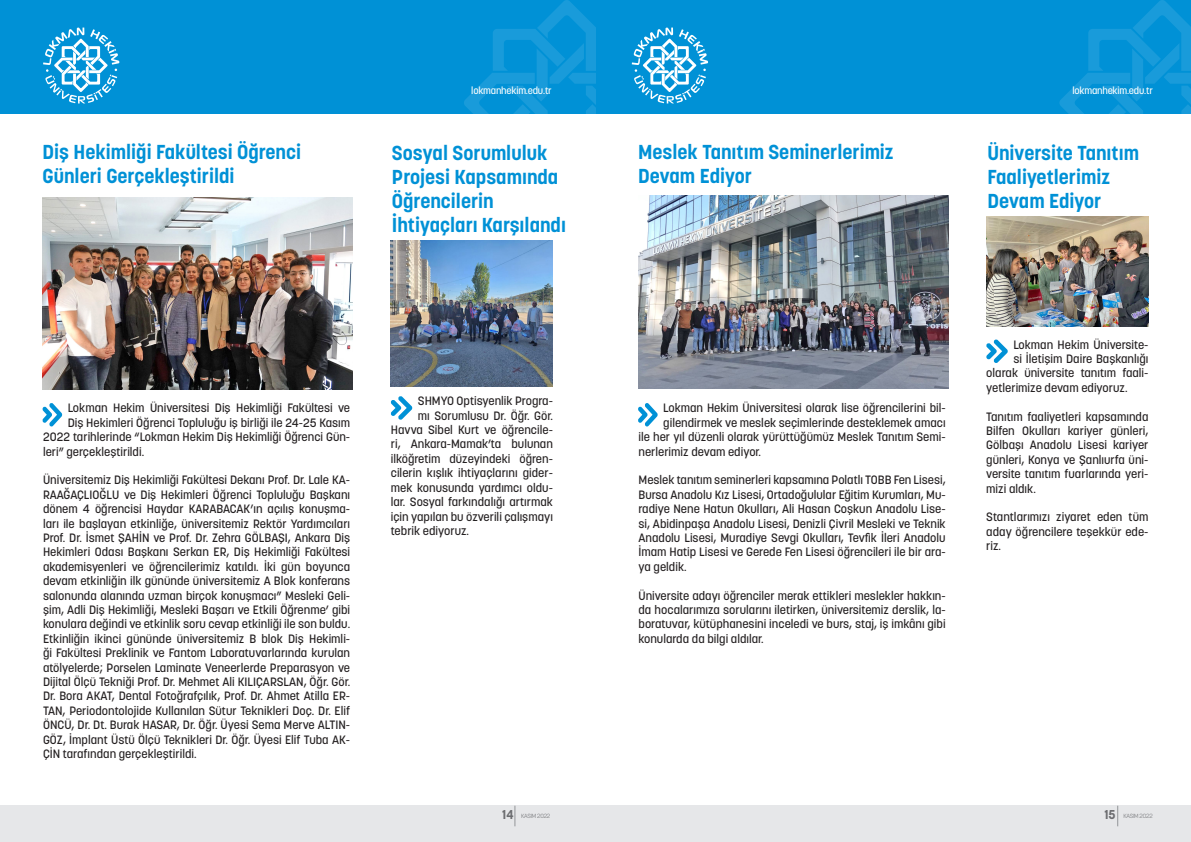
<style>
.page{position:relative;width:1191px;height:842px;background:#fff}
.page>*{position:absolute;margin:0;border:0;box-sizing:border-box;transform-origin:0 0}
.t1{font:700 20px/24px "Korolev";color:#0091d6}
.t2{font:500 12px/14.4px "Korolev";color:#231f20;text-align:justify}
.t3{font:500 10px "Korolev";letter-spacing:-.02em;color:#fff}
.t4{font:300 5.9px "Korolev";letter-spacing:-.03em;color:#6c6d70}
.s1{font-weight:700;font-size:12.8px}
.s2{font-size:6px}
</style>
<div class="page">
<div style="left:0;top:806px;width:1191px;height:36px;background:#e6e7e9"></div>
<div style="left:595px;top:0;width:596px;height:113px;background:#0091d6"></div>
<svg style="left:1059px;top:0;width:132px;height:113px"></svg>
<div style="left:0;top:0;width:595px;height:113px;background:#0091d6"></div>
<svg style="left:464px;top:0;width:131px;height:113px"></svg>
<svg style="left:514px;top:806px;width:1px;height:20px"></svg>
<svg style="left:1117px;top:806px;width:1px;height:20px"></svg>
<svg style="left:43px;top:28px;width:76px;height:76px"></svg>
<svg style="left:632px;top:28px;width:76px;height:76px"></svg>
<svg style="left:42px;top:403px;width:20px;height:23px"></svg>
<img style="left:43px;top:197px;width:310px;height:193px">
<svg style="left:390px;top:396px;width:22px;height:24px"></svg>
<img style="left:391px;top:241px;width:162px;height:145px">
<svg style="left:638px;top:403px;width:19px;height:23px"></svg>
<img style="left:638px;top:196px;width:310px;height:192px">
<svg style="left:986px;top:339px;width:21px;height:24px"></svg>
<img style="left:986px;top:217px;width:162px;height:110px">
<p class="t1" style="left:43px;top:140px;width:260px">Diş Hekimliği Fakültesi Öğrenci<br>Günleri Gerçekleştirildi</p>
<p class="t2" style="left:68px;top:401px;width:284px">Lokman Hekim Üniversitesi Diş Hekimliği Fakültesi ve</p>
<p class="t2" style="left:68px;top:415px;width:284px">Diş Hekimleri Öğrenci Topluluğu iş birliği ile 24-25 Kasım</p>
<p class="t2" style="left:43px;top:430px;width:309px">2022 tarihlerinde “Lokman Hekim Diş Hekimliği Öğrenci Gün-</p>
<p class="t2" style="left:43px;top:444px;width:103px">leri” gerçekleştirildi.</p>
<p class="t2" style="left:43px;top:473px;width:309px">Üniversitemiz Diş Hekimliği Fakültesi Dekanı Prof. Dr. Lale KA-RAAĞAÇLIOĞLU ve Diş Hekimleri Öğrenci Topluluğu Başkanı dönem 4 öğrencisi Haydar KARABACAK’ın açılış konuşma&shy;ları ile başlayan etkinliğe, üniversitemiz Rektör Yardımcıları Prof. Dr. İsmet ŞAHİN ve Prof. Dr. Zehra GÖLBAŞI, Ankara Diş Hekimleri Odası Başkanı Serkan ER, Diş Hekimliği Fakültesi akademisyenleri ve öğrencilerimiz katıldı. İki gün boyunca devam etkinliğin ilk gününde üniversitemiz A Blok konferans salonunda alanında uzman birçok konuşmacı” Mesleki Geli&shy;şim, Adli Diş Hekimliği, Mesleki Başarı ve Etkili Öğrenme’ gibi konulara değindi ve etkinlik soru cevap etkinliği ile son buldu.</p>
<p class="t2" style="left:43px;top:631px;width:309px">Etkinliğin ikinci gününde üniversitemiz B blok Diş Hekimli&shy;ği Fakültesi Preklinik ve Fantom Laboratuvarlarında kurulan atölyelerde; Porselen Laminate Veneerlerde Preparasyon ve Dijital Ölçü Tekniği Prof. Dr. Mehmet Ali KILIÇARSLAN, Öğr. Gör.<br>Dr. Bora AKAT, Dental Fotoğrafçılık, Prof. Dr. Ahmet Atilla ER-TAN, Periodontolojide Kullanılan Sütur Teknikleri Doç. Dr. Elif ÖNCÜ, Dr. Dt. Burak HASAR, Dr. Öğr. Üyesi Sema Merve ALTIN-GÖZ, İmplant Üstü Ölçü Teknikleri Dr. Öğr. Üyesi Elif Tuba AK-ÇİN tarafından gerçekleştirildi.</p>
<p class="t3" style="left:471px;top:84px;width:82px">lokmanhekim.edu.tr</p>
<p class="t3" style="left:1072px;top:84px;width:82px">lokmanhekim.edu.tr</p>
<p class="t1" style="left:392px;top:141px;width:175px">Sosyal Sorumluluk<br>Projesi Kapsamında<br>Öğrencilerin<br>İhtiyaçları Karşılandı</p>
<p class="t2" style="left:418px;top:394px;width:137px">SHMYO Optisyenlik Progra-</p>
<p class="t2" style="left:418px;top:408px;width:137px">mı Sorumlusu Dr. Öğr. Gör.</p>
<p class="t2" style="left:391px;top:423px;width:164px">Havva Sibel Kurt ve öğrencile-</p>
<p class="t2" style="left:391px;top:437px;width:164px">ri, Ankara-Mamak’ta bulunan</p>
<p class="t2" style="left:391px;top:451px;width:164px">ilköğretim düzeyindeki öğren-</p>
<p class="t2" style="left:391px;top:466px;width:164px">cilerin kışlık ihtiyaçlarını gider-</p>
<p class="t2" style="left:391px;top:480px;width:164px">mek konusunda yardımcı oldu-</p>
<p class="t2" style="left:391px;top:495px;width:164px">lar. Sosyal farkındalığı artırmak</p>
<p class="t2" style="left:391px;top:509px;width:164px">için yapılan bu özverili çalışmayı</p>
<p class="t2" style="left:391px;top:523px;width:80px">tebrik ediyoruz.</p>
<p class="t1" style="left:638px;top:140px;width:257px">Meslek Tanıtım Seminerlerimiz<br>Devam Ediyor</p>
<p class="t1" style="left:987px;top:141px;width:153px">Üniversite Tanıtım<br>Faaliyetlerimiz<br>Devam Ediyor</p>
<p class="t2" style="left:663px;top:401px;width:284px">Lokman Hekim Üniversitesi olarak lise öğrencilerini bil-</p>
<p class="t2" style="left:663px;top:415px;width:284px">gilendirmek ve meslek seçimlerinde desteklemek amacı</p>
<p class="t2" style="left:638px;top:430px;width:309px">ile her yıl düzenli olarak yürüttüğümüz Meslek Tanıtım Semi-</p>
<p class="t2" style="left:638px;top:444px;width:124px">nerlerimiz devam ediyor.</p>
<p class="t2" style="left:638px;top:473px;width:309px">Meslek tanıtım seminerleri kapsamına Polatlı TOBB Fen Lisesi, Bursa Anadolu Kız Lisesi, Ortadoğulular Eğitim Kurumları, Mu&shy;radiye Nene Hatun Okulları, Ali Hasan Coşkun Anadolu Lise&shy;si, Abidinpaşa Anadolu Lisesi, Denizli Çivril Mesleki ve Teknik Anadolu Lisesi, Muradiye Sevgi Okulları, Tevfik İleri Anadolu İmam Hatip Lisesi ve Gerede Fen Lisesi öğrencileri ile bir ara&shy;ya geldik.</p>
<p class="t2" style="left:638px;top:588px;width:309px">Üniversite adayı öğrenciler merak ettikleri meslekler hakkın&shy;da hocalarımıza sorularını iletirken, üniversitemiz derslik, la&shy;boratuvar, kütüphanesini inceledi ve burs, staj, iş imkânı gibi konularda da bilgi aldılar.</p>
<p class="t2" style="left:1013px;top:337px;width:137px">Lokman Hekim Üniversite-</p>
<p class="t2" style="left:1013px;top:352px;width:136px">si İletişim Daire Başkanlığı</p>
<p class="t2" style="left:986px;top:366px;width:164px">olarak üniversite tanıtım faali-</p>
<p class="t2" style="left:986px;top:380px;width:143px">yetlerimize devam ediyoruz.</p>
<p class="t2" style="left:986px;top:409px;width:164px">Tanıtım faaliyetleri kapsamında Bilfen Okulları kariyer günleri, Gölbaşı Anadolu Lisesi kariyer günleri, Konya ve Şanlıurfa üni&shy;versite tanıtım fuarlarında yeri&shy;mizi aldık.</p>
<p class="t2" style="left:986px;top:510px;width:164px">Stantlarımızı ziyaret eden tüm aday öğrencilere teşekkür ede&shy;riz.</p>
<p class="t4" style="left:502px;top:812px;width:50px"><span class="s1">14</span> KASIM <span class="s2">2022</span></p>
<p class="t4" style="left:1104px;top:812px;width:50px"><span class="s1">15</span> KASIM <span class="s2">2022</span></p>
</div>
